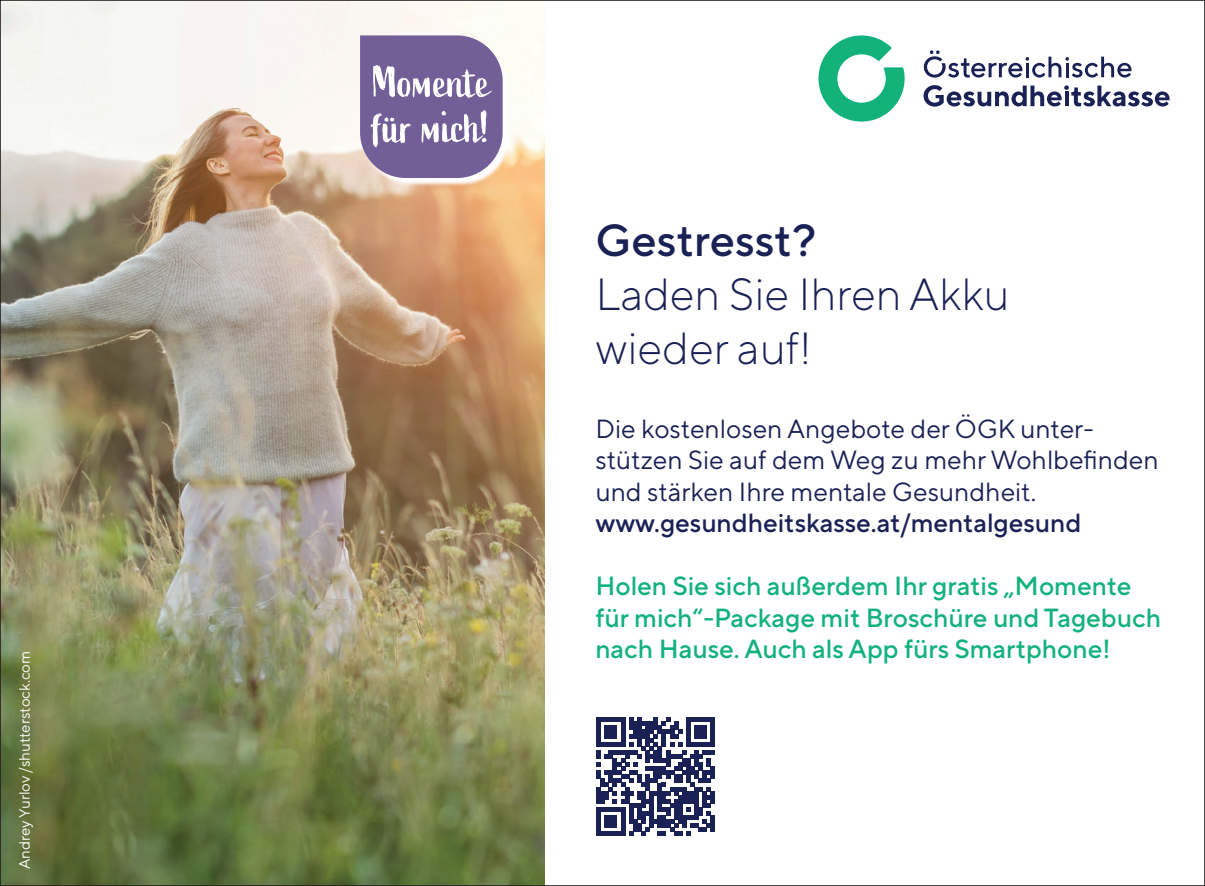
<style>
.page{position:relative;width:1205px;height:886px;background:#fff}
.page>*{position:absolute;margin:0;border:0;box-sizing:border-box;transform-origin:0 0}
.t1{font:300 45px "TT Norms Pro";color:#1a2155}
.t2{font:500 45px "TT Norms Pro";color:#1a2155}
.t3{font:500 26.25px/31.5px "TT Norms Pro";color:#13b27b}
.t4{font:26.25px/31.5px "TT Norms Pro";color:#1a2155}
.t5{font:500 26.25px "TT Norms Pro";color:#1a2155}
.Quellenangabe_-_Bild{font:15px "TT Norms Pro";color:#fff}
</style>
<div class="page">
<img style="left:2px;top:2px;width:542px;height:882px">
<svg style="left:818px;top:35px;width:86px;height:87px"></svg>
<svg style="left:923px;top:85px;width:246px;height:22px"></svg>
<svg style="left:924px;top:50px;width:207px;height:28px"></svg>
<svg style="left:596px;top:718px;width:119px;height:118px"></svg>
<hr style="left:711px;top:766px;width:4px;height:13px;background:#1a2155">
<hr style="left:711px;top:791px;width:4px;height:12px;background:#1a2155">
<hr style="left:711px;top:815px;width:4px;height:17px;background:#1a2155">
<svg style="left:362px;top:38px;width:149px;height:148px"></svg>
<svg style="left:360px;top:35px;width:143px;height:143px"></svg>
<p class="Quellenangabe_-_Bild" style="left:15px;top:869px;width:220px;rotate:-90deg">Andrey Yurlov /shutterstock.com</p>
<p class="t2" style="left:595px;top:210px;width:222px">Gestresst?</p>
<p class="t1" style="left:595px;top:265px;width:415px">Laden Sie Ihren Akku</p>
<p class="t1" style="left:595px;top:319px;width:218px">wieder auf!</p>
<p class="t4" style="left:595px;top:412px;width:565px">Die kostenlosen Angebote der ÖGK unter&shy;stützen Sie auf dem Weg zu mehr Wohlbefinden und stärken Ihre mentale Gesundheit.</p>
<p class="t5" style="left:595px;top:506px;width:487px">www.gesundheitskasse.at/mentalgesund</p>
<p class="t3" style="left:595px;top:569px;width:567px">Holen Sie sich außerdem Ihr gratis „Momente für mich“-Package mit Broschüre und Tagebuch nach Hause. Auch als App fürs Smartphone!</p>
</div>
